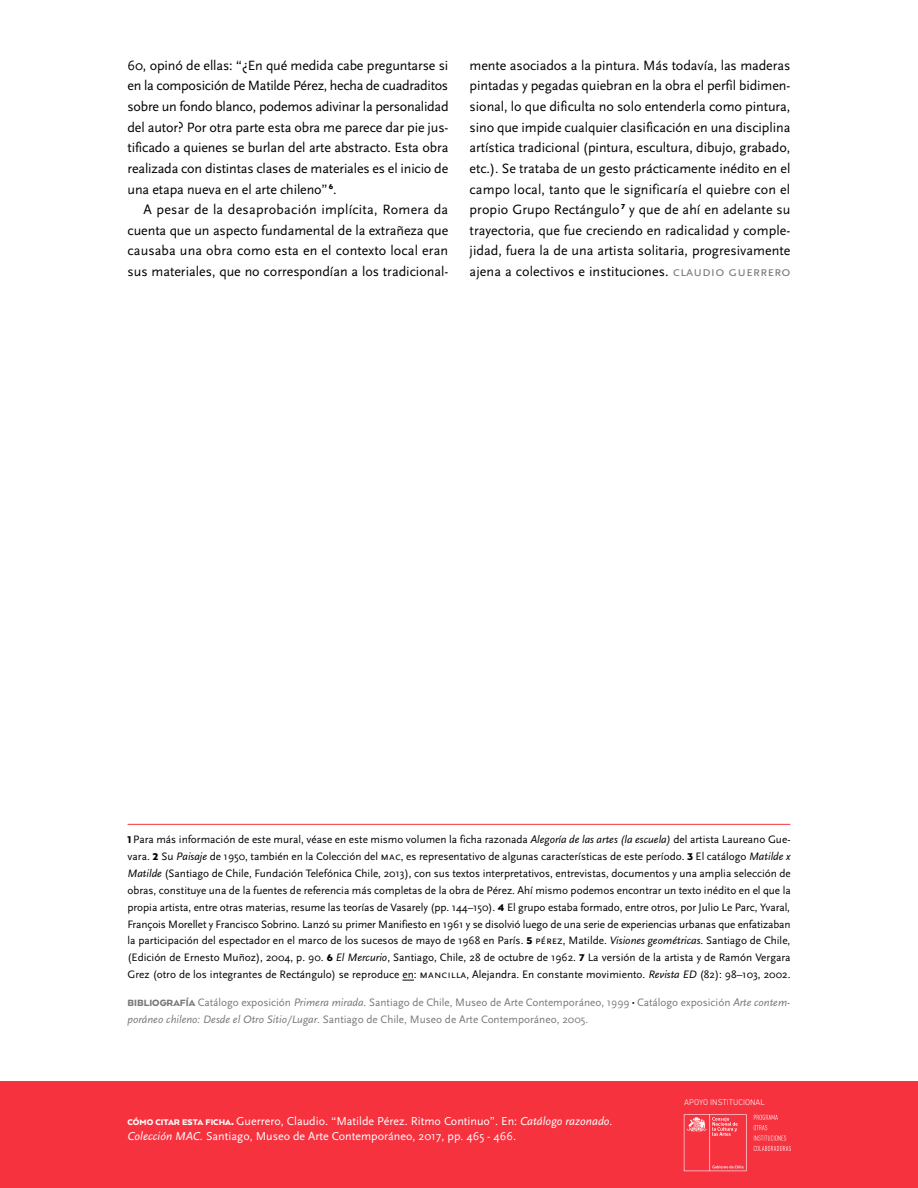
<style>
.page{position:relative;width:918px;height:1188px;background:#fff}
.page>*{position:absolute;margin:0;border:0;box-sizing:border-box;transform-origin:0 0}
.t1{font:14.1px/20.7px "Scala Sans";color:#000;text-align:justify}
.t2{font:12px/15px "Scala Sans";color:#fff}
.t3{font:11.25px/16.8px "Scala Sans";color:#000;text-align:justify}
.t4{font:11.25px/16.8px "Scala Sans";color:#797979}
.t5{font:300 8.25px "DIN Next LT Pro";color:#fff}
.s1{font-family:"Scala Sans Regular SC";color:#797979}
.s2{font-family:"Arquitecta";font-weight:900}
.s3{font-style:italic}
.s4{font-family:"Scala Sans Regular SC"}
.s5{font-family:"Arquitecta";font-weight:900;font-size:10.5px}
.s6{font-family:"Arquitecta";font-weight:900;color:#000}
.s7{font-family:"Arquitecta";font-weight:900;font-size:9.45px}
.s8{font-family:"Arquitecta";font-weight:900;font-size:13.5px}
</style>
<div class="page">
<div style="left:0;top:1082px;width:918px;height:106px;background:#f7323f"></div>
<svg style="left:684px;top:1114px;width:63px;height:57px"></svg>
<svg style="left:754px;top:1115px;width:37px;height:36px"></svg>
<svg style="left:402px;top:980px;width:12px;height:1px"></svg>
<hr style="left:128px;top:824px;width:662px;height:1px;background:#f7323f">
<p class="t1" style="left:128px;top:55px;width:323px">60, opinó de ellas: “¿En qué medida cabe preguntarse si en la composición de Matilde Pérez, hecha de cuadraditos sobre un fondo blanco, podemos adivinar la personalidad del autor? Por otra parte esta obra me parece dar pie jus&shy;tificado a quienes se burlan del arte abstracto. Esta obra realizada con distintas clases de materiales es el inicio de una etapa nueva en el arte chileno” <sup>6</sup>.</p>
<p class="t1" style="left:128px;top:199px;width:322px;text-indent:16px">A pesar de la desaprobación implícita, Romera da cuenta que un aspecto fundamental de la extrañeza que causaba una obra como esta en el contexto local eran sus materiales, que no correspondían a los tradicional-</p>
<p class="t1" style="left:470px;top:55px;width:323px">mente asociados a la pintura. Más todavía, las maderas pintadas y pegadas quiebran en la obra el perfil bidimen&shy;sional, lo que dificulta no solo entenderla como pintura, sino que impide cualquier clasificación en una disciplina artística tradicional (pintura, escultura, dibujo, grabado, etc.). Se trataba de un gesto prácticamente inédito en el campo local, tanto que le significaría el quiebre con el propio Grupo Rectángulo <sup>7</sup> y que de ahí en adelante su trayectoria, que fue creciendo en radicalidad y comple&shy;jidad, fuera la de una artista solitaria, progresivamente ajena a colectivos e instituciones. <span class="s1">claudio guerrero</span></p>
<p class="t3" style="left:128px;top:831px;width:665px"><span class="s2">1</span> Para más información de este mural, véase en este mismo volumen la ficha razonada <span class="s3">Alegoría de las artes (la escuela)</span> del artista Laureano Gue&shy;vara. <span class="s2">2</span> Su <span class="s3">Paisaje</span> de 1950, también en la Colección del <span class="s4">mac</span>, es representativo de algunas características de este período. <span class="s2">3</span> El catálogo <span class="s3">Matilde x Matilde</span> (Santiago de Chile, Fundación Telefónica Chile, 2013), con sus textos interpretativos, entrevistas, documentos y una amplia selección de obras, constituye una de la fuentes de referencia más completas de la obra de Pérez. Ahí mismo podemos encontrar un texto inédito en el que la propia artista, entre otras materias, resume las teorías de Vasarely (pp. 144–150). <span class="s2">4</span> El grupo estaba formado, entre otros, por Julio Le Parc, Yvaral, François Morellet y Francisco Sobrino. Lanzó su primer Manifiesto en 1961 y se disolvió luego de una serie de experiencias urbanas que enfatizaban la participación del espectador en el marco de los sucesos de mayo de 1968 en París. <span class="s2">5</span> <span class="s4">pérez,</span> Matilde. <span class="s3">Visiones geométricas</span>. Santiago de Chile, (Edición de Ernesto Muñoz), 2004, p. 90. <span class="s2">6</span> <span class="s3">El Mercurio</span>, Santiago, Chile, 28 de octubre de 1962. <span class="s2">7</span> La versión de la artista y de Ramón Vergara Grez (otro de los integrantes de Rectángulo) se reproduce en: <span class="s4">mancilla,</span> Alejandra. En constante movimiento. <span class="s3">Revista ED</span> (82): 98–103, 2002.</p>
<p class="t4" style="left:128px;top:994px;width:664px"><span class="s5">BIBLIOGRAFÍA</span> Catálogo exposición <span class="s3">Primera mirada</span>. Santiago de Chile, Museo de Arte Contemporáneo, 1999 <span class="s6">·</span> Catálogo exposición <span class="s3">Arte contem&shy;poráneo chileno: Desde el Otro Sitio/Lugar</span>. Santiago de Chile, Museo de Arte Contemporáneo, 2005.</p>
<p class="t2" style="left:128px;top:1114px;width:487px"><span class="s7">CÓMO CITAR ESTA FICHA</span><span class="s8">.</span> Guerrero, Claudio. “Matilde Pérez. Ritmo Continuo”. En: <span class="s3">Catálogo razonado.<br>Colección MAC.</span> Santiago, Museo de Arte Contemporáneo, 2017, pp. 465 - 466.</p>
<p class="t5" style="left:684px;top:1097px;width:82px">APOYO INSTITUCIONAL</p>
</div>
